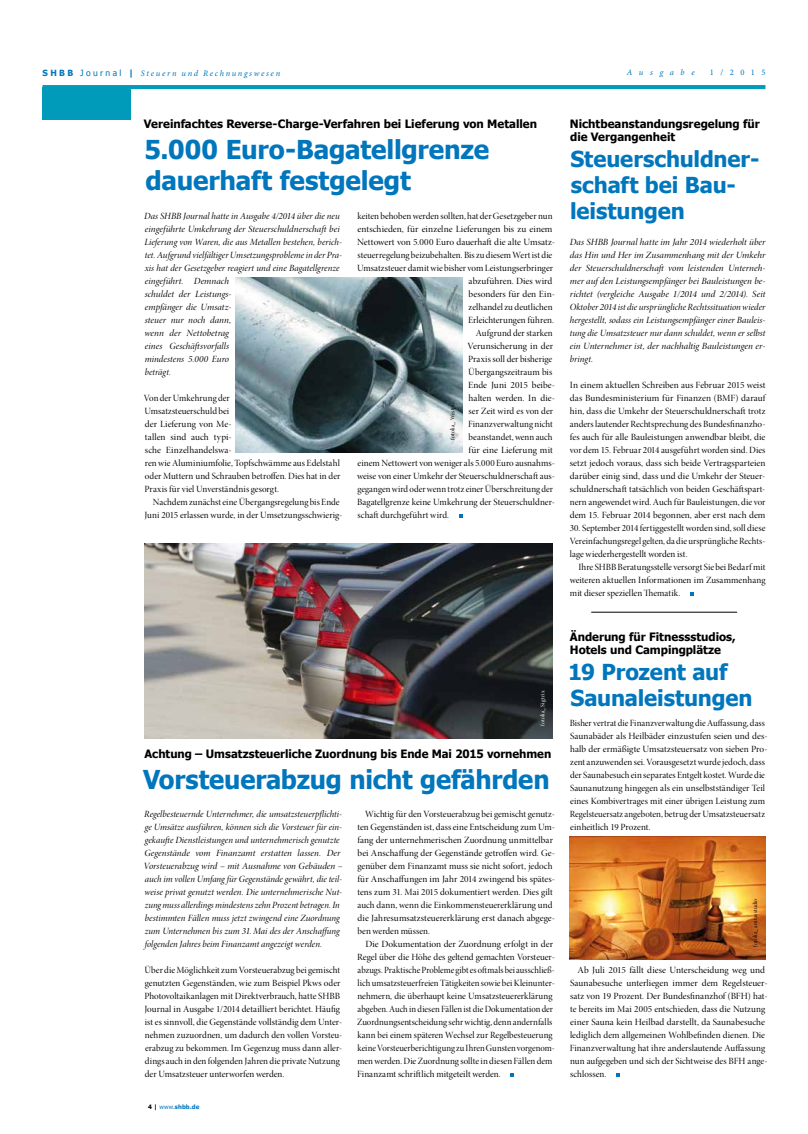
<style>
.page{position:relative;width:808px;height:1134px;background:#fff}
.page>*{position:absolute;margin:0;border:0;box-sizing:border-box;transform-origin:0 0}
.t1{font:700 26px/31px "Tahoma";letter-spacing:-.01em;color:#0076bd}
.t2{font:700 22px/26px "Tahoma";letter-spacing:-.005em;color:#0076bd}
.t3{font:700 11.5px/13px "Tahoma";letter-spacing:-.005em;color:#000}
.t4{font:9.5px/13px "Minion Pro Disp";color:#000}
.t5{font:9.5px/13px "Minion Pro It Disp";letter-spacing:.005em;color:#000}
.t6{font:italic 8.5px "Minion Pro";letter-spacing:.195em;color:#0076bd}
.t7{font:italic 8.5px "Minion Pro";letter-spacing:.78em;color:#0076bd}
.t8{font:8.5px "Minion Pro";color:#0076bd}
.t9{font:6px "Minion Pro Disp";letter-spacing:.02em;color:#000}
.t10{font:6px "Minion Pro Disp";letter-spacing:.02em;color:#fff}
.t11{font:700 6px "Tahoma";letter-spacing:.02em;color:#0076bd}
.s1{font-family:"Tahoma";font-weight:700;font-style:normal}
.s2{font-family:"Tahoma";font-style:normal}
.s3{color:#000}
.s4{font-weight:400}
</style>
<div class="page">
<hr style="left:43px;top:85px;width:722px;height:4px;background:#009bba">
<div style="left:43px;top:87px;width:88px;height:33px;background:#009bba"></div>
<hr style="left:591px;top:612px;width:146px;height:1px;background:#000">
<svg style="left:459px;top:514px;width:3px;height:4px"></svg>
<svg style="left:690px;top:592px;width:4px;height:4px"></svg>
<svg style="left:616px;top:1073px;width:4px;height:4px"></svg>
<svg style="left:510px;top:1073px;width:4px;height:4px"></svg>
<img style="left:145px;top:544px;width:408px;height:195px">
<img style="left:235px;top:277px;width:227px;height:176px">
<img style="left:570px;top:836px;width:195px;height:123px">
<p class="t6" style="left:43px;top:68px;width:239px"><span class="s1">SHBB</span> <span class="s2">Journal</span> <span class="s1">|</span> Steuern und Rechnungswesen</p>
<p class="t7" style="left:627px;top:68px;width:70px">Ausgabe</p>
<p class="t8" style="left:710px;top:68px;width:57px">1/2015</p>
<p class="t3" style="left:144px;top:116px;width:395px">Vereinfachtes Reverse-Charge-Verfahren bei Lieferung von Metallen</p>
<h1 class="t1" style="left:144px;top:132px;width:346px">5.000 Euro-Bagatellgrenze dauerhaft festgelegt</h1>
<p class="t5" style="left:144px;top:209px;width:199px">Das SHBB Journal hatte in Ausgabe 4/2014 über die neu eingeführte Umkehrung der Steuerschuldnerschaft bei Lieferung von Waren, die aus Metallen bestehen, berich&shy;tet. Aufgrund vielfältiger Umsetzungsprobleme in der Pra&shy;xis hat der Gesetzgeber reagiert und eine Bagatellgrenze eingeführt. Demnach<br>schuldet der Leistungs-<br>empfänger die Umsatz-<br>steuer nur noch dann,<br>wenn der Nettobetrag<br>eines Geschäftsvorfalls<br>mindestens 5.000 Euro<br>beträgt.</p>
<p class="t4" style="left:144px;top:391px;width:198px">Von der Umkehrung der<br>Umsatzsteuerschuld bei<br>der Lieferung von Me-<br>tallen sind auch typi-<br>sche Einzelhandelswa-<br>ren wie Aluminiumfolie, Topfschwämme aus Edelstahl oder Muttern und Schrauben betroffen. Dies hat in der<br>Praxis für viel Unverständnis gesorgt.</p>
<p class="t4" style="left:144px;top:495px;width:198px;text-align:right">Nachdem zunächst eine Übergangsregelung bis Ende<br>Juni 2015 erlassen wurde, in der Umsetzungsschwierig-</p>
<p class="t4" style="left:357px;top:209px;width:197px">keiten behoben werden sollten, hat der Gesetzgeber nun</p>
<p class="t4" style="left:358px;top:222px;width:196px">entschieden, für einzelne Lieferungen bis zu einem</p>
<p class="t4" style="left:357px;top:235px;width:199px">Nettowert von 5.000 Euro dauerhaft die alte Umsatz-</p>
<p class="t4" style="left:358px;top:248px;width:196px">steuerregelung beizubehalten. Bis zu diesem Wert ist die</p>
<p class="t4" style="left:357px;top:261px;width:197px">Umsatzsteuer damit wie bisher vom Leistungserbringer</p>
<p class="t4" style="left:469px;top:274px;width:85px">abzuführen. Dies wird</p>
<p class="t4" style="left:469px;top:287px;width:88px">besonders für den Ein-</p>
<p class="t4" style="left:468px;top:300px;width:86px">zelhandel zu deutlichen</p>
<p class="t4" style="left:468px;top:313px;width:87px">Erleichterungen führen.</p>
<p class="t4" style="left:476px;top:326px;width:78px">Aufgrund der starken</p>
<p class="t4" style="left:467px;top:339px;width:87px">Verunsicherung in der</p>
<p class="t4" style="left:468px;top:352px;width:86px">Praxis soll der bisherige</p>
<p class="t4" style="left:468px;top:365px;width:86px">Übergangszeitraum bis</p>
<p class="t4" style="left:468px;top:378px;width:87px">Ende Juni 2015 beibe-</p>
<p class="t4" style="left:468px;top:391px;width:88px">halten werden. In die-</p>
<p class="t4" style="left:469px;top:404px;width:86px">ser Zeit wird es von der</p>
<p class="t4" style="left:468px;top:417px;width:86px">Finanzverwaltung nicht</p>
<p class="t4" style="left:469px;top:430px;width:85px">beanstandet, wenn auch</p>
<p class="t4" style="left:468px;top:443px;width:86px">für eine Lieferung mit</p>
<p class="t4" style="left:358px;top:456px;width:199px">einem Nettowert von weniger als 5.000 Euro ausnahms-</p>
<p class="t4" style="left:357px;top:469px;width:199px">weise von einer Umkehr der Steuerschuldnerschaft aus-</p>
<p class="t4" style="left:357px;top:482px;width:197px">gegangen wird oder wenn trotz einer Überschreitung der</p>
<p class="t4" style="left:357px;top:495px;width:199px">Bagatellgrenze keine Umkehrung der Steuerschuldner-</p>
<p class="t4" style="left:358px;top:508px;width:93px">schaft durchgeführt wird.</p>
<p class="t9" style="left:449px;top:440px;width:40px;rotate:-90deg">fotolia_ Westpic</p>
<p class="t10" style="left:539px;top:726px;width:37px;rotate:-90deg">fotolia_ Sigtrix</p>
<p class="t3" style="left:145px;top:747px;width:408px">Achtung – Umsatzsteuerliche Zuordnung bis Ende Mai 2015 vornehmen</p>
<h1 class="t1" style="left:143px;top:763px;width:408px">Vorsteuerabzug nicht gefährden</h1>
<p class="t5" style="left:143px;top:807px;width:201px">Regelbesteuernde Unternehmer, die umsatzsteuerpflichti&shy;ge Umsätze ausführen, können sich die Vorsteuer für ein&shy;gekaufte Dienstleistungen und unternehmerisch genutzte Gegenstände vom Finanzamt erstatten lassen. Der Vorsteuerabzug wird – mit Ausnahme von Gebäuden – auch im vollen Umfang für Gegenstände gewährt, die teil&shy;weise privat genutzt werden. Die unternehmerische Nut&shy;zung muss allerdings mindestens zehn Prozent betragen. In bestimmten Fällen muss jetzt zwingend eine Zuordnung zum Unternehmen bis zum 31.Mai des der Anschaffung folgenden Jahres beim Finanzamt angezeigt werden.</p>
<p class="t4" style="left:144px;top:963px;width:199px">Über die Möglichkeit zum Vorsteuerabzug bei gemischt genutzten Gegenständen, wie zum Beispiel Pkws oder Photovoltaikanlagen mit Direktverbrauch, hatte SHBB Journal in Ausgabe 1/2014 detailliert berichtet. Häufig ist es sinnvoll, die Gegenstände vollständig dem Unter&shy;nehmen zuzuordnen, um dadurch den vollen Vorsteu&shy;erabzug zu bekommen. Im Gegenzug muss dann aller&shy;dings auch in den folgenden Jahren die private Nutzung der Umsatzsteuer unterworfen werden.</p>
<p class="t11" style="left:148px;top:1103px;width:53px"><span class="s3">4 |</span> <span class="s4">www.</span>shbb.de</p>
<p class="t4" style="left:357px;top:807px;width:199px;text-indent:8px">Wichtig für den Vorsteuerabzug bei gemischt genutz&shy;ten Gegenständen ist, dass eine Entscheidung zum Um&shy;fang der unternehmerischen Zuordnung unmittelbar bei Anschaffung der Gegenstände getroffen wird. Ge&shy;genüber dem Finanzamt muss sie nicht sofort, jedoch für Anschaffungen im Jahr 2014 zwingend bis spätes&shy;tens zum 31. Mai 2015 dokumentiert werden. Dies gilt auch dann, wenn die Einkommensteuererklärung und die Jahresumsatzsteuererklärung erst danach abgege&shy;ben werden müssen.</p>
<p class="t4" style="left:357px;top:937px;width:199px;text-indent:8px">Die Dokumentation der Zuordnung erfolgt in der Regel über die Höhe des geltend gemachten Vorsteuer&shy;abzugs. Praktische Probleme gibt es oftmals bei ausschließ&shy;lich umsatzsteuerfreien Tätigkeiten sowie bei Kleinunter&shy;nehmern, die überhaupt keine Umsatzsteuererklärung abgeben. Auch in diesen Fällen ist die Dokumentation der Zuordnungsentscheidung sehr wichtig, denn andernfalls kann bei einem späteren Wechsel zur Regelbesteuerung keine Vorsteuerberichtigung zu Ihren Gunsten vorgenom&shy;men werden. Die Zuordnung sollte in diesen Fällen dem Finanzamt schriftlich mitgeteilt werden.</p>
<p class="t3" style="left:570px;top:116px;width:191px">Nichtbeanstandungsregelung für die Vergangenheit</p>
<h2 class="t2" style="left:570px;top:144px;width:191px">Steuerschuldner&shy;schaft bei Bau&shy;leistungen</h2>
<p class="t5" style="left:570px;top:235px;width:197px;text-align:justify">Das SHBB Journal hatte im Jahr 2014 wiederholt über das Hin und Her im Zusammenhang mit der Umkehr der Steuerschuldnerschaft vom leistenden Unterneh&shy;mer auf den Leistungsempfänger bei Bauleistungen be&shy;richtet (vergleiche Ausgabe 1/2014 und 2/2014). Seit Oktober 2014 ist die ursprüngliche Rechtssituation wieder hergestellt, sodass ein Leistungsempfänger einer Bauleis&shy;tung die Umsatzsteuer nur dann schuldet, wenn er selbst ein Unternehmer ist, der nachhaltig Bauleistungen er&shy;bringt.</p>
<p class="t4" style="left:570px;top:378px;width:197px;text-align:justify">In einem aktuellen Schreiben aus Februar 2015 weist das Bundesministerium für Finanzen (BMF) darauf hin, dass die Umkehr der Steuerschuldnerschaft trotz anders lautender Rechtsprechung des Bundesfinanzho&shy;fes auch für alle Bauleistungen anwendbar bleibt, die vor dem 15. Februar 2014 ausgeführt worden sind. Dies setzt jedoch voraus, dass sich beide Vertragsparteien darüber einig sind, dass und die Umkehr der Steuer&shy;schuldnerschaft tatsächlich von beiden Geschäftspart&shy;nern angewendet wird. Auch für Bauleistungen, die vor dem 15. Februar 2014 begonnen, aber erst nach dem</p>
<p class="t4" style="left:570px;top:521px;width:197px;text-align:justify">30. September 2014 fertiggestellt worden sind, soll diese Vereinfachungsregel gelten, da die ursprüngliche Rechts&shy;lage wiederhergestellt worden ist.</p>
<p class="t4" style="left:570px;top:560px;width:197px;text-align:justify;text-indent:9px">Ihre SHBB Beratungsstelle versorgt Sie bei Bedarf mit weiteren aktuellen Informationen im Zusammenhang mit dieser speziellen Thematik.</p>
<p class="t3" style="left:570px;top:630px;width:167px">Änderung für Fitnessstudios,<br>Hotels und Campingplätze</p>
<h2 class="t2" style="left:568px;top:658px;width:186px">19 Prozent auf<br>Saunaleistungen</h2>
<p class="t4" style="left:570px;top:716px;width:199px">Bisher vertrat die Finanzverwaltung die Auffassung, dass Saunabäder als Heilbäder einzustufen seien und des&shy;halb der ermäßigte Umsatzsteuersatz von sieben Pro&shy;zent anzuwenden sei. Vorausgesetzt wurde jedoch, dass der Saunabesuch ein separates Entgelt kostet. Wurde die Saunanutzung hingegen als ein unselbstständiger Teil eines Kombivertrages mit einer übrigen Leistung zum Regelsteuersatz angeboten, betrug der Umsatzsteuersatz einheitlich 19 Prozent.</p>
<p class="t9" style="left:752px;top:947px;width:50px;rotate:-90deg">fotolia_ anitasstudio</p>
<p class="t4" style="left:570px;top:963px;width:199px;text-indent:8px">Ab Juli 2015 fällt diese Unterscheidung weg und Saunabesuche unterliegen immer dem Regelsteuer&shy;satz von 19 Prozent. Der Bundesfinanzhof (BFH) hat&shy;te bereits im Mai 2005 entschieden, dass die Nutzung einer Sauna kein Heilbad darstellt, da Saunabesuche lediglich dem allgemeinen Wohlbefinden dienen. Die Finanzverwaltung hat ihre anderslautende Auffassung nun aufgegeben und sich der Sichtweise des BFH ange&shy;schlossen.</p>
</div>
